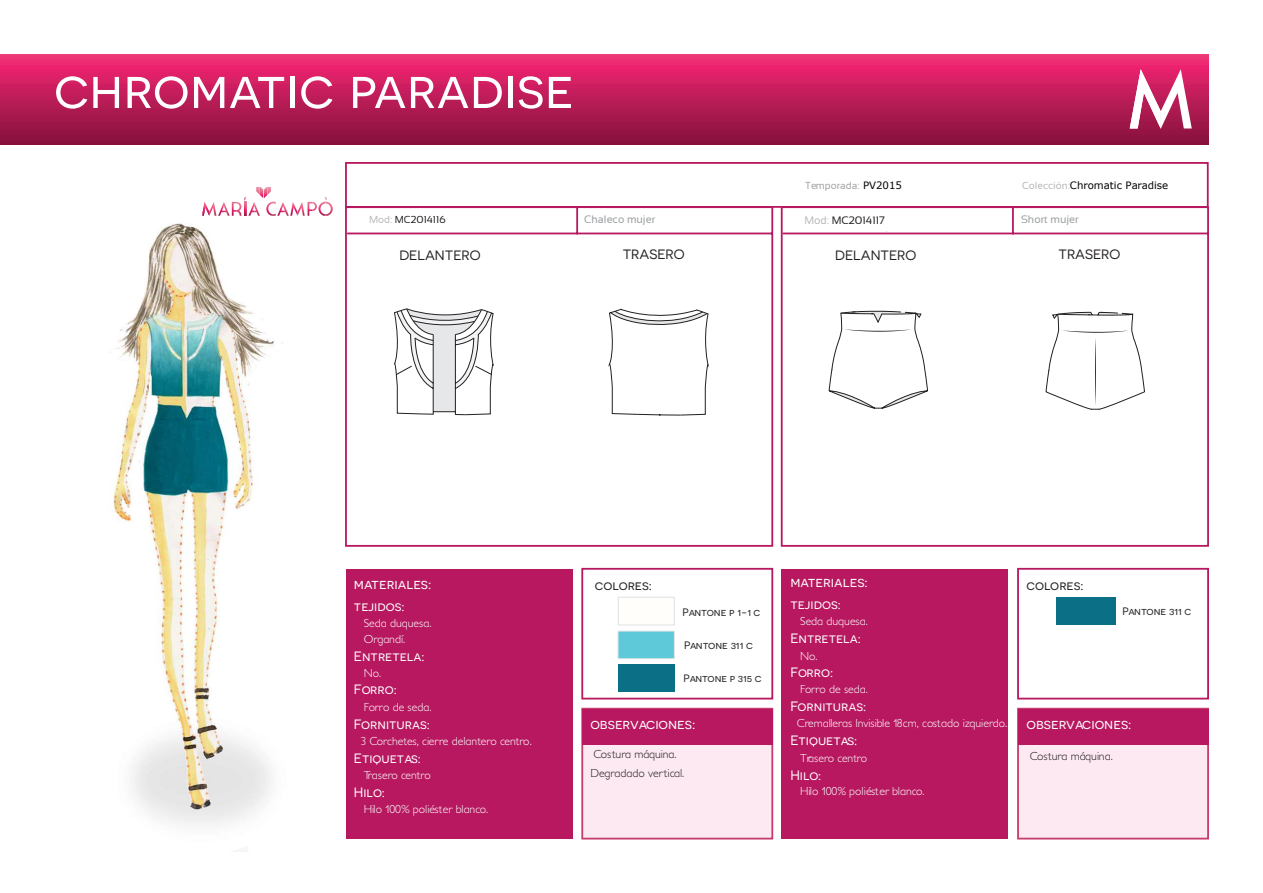
<style>
.page{position:relative;width:1263px;height:893px;background:#fff}
.page>*{position:absolute;margin:0;border:0;box-sizing:border-box;transform-origin:0 0}
.t1{font:55.5px "Novecentosanswide";color:#fff}
.t2{font:14.4px "Novecentosanswide";color:#fff}
.t3{font:13.5px "Novecentosanswide";color:#fff}
.t4{font:13.5px "Novecentosanswide";color:#231f20}
.t5{font:300 11.7px/16.2px "Petita";color:#fff}
.t6{font:300 11.7px/18.9px "Petita";color:#231f20}
.t7{font:10.8px "Novecentosanswide";color:#231f20}
.t8{font:10.8px "Sansation";color:#9c9fa1}
.t9{font:10.8px "Sansation";color:#231f20}
.t10{font:10.2px "Verdana";color:#000001}
.t11{font:10.2px "Sansation";color:#a4a5a5}
.t12{font:10.2px "Sansation";color:#231f20}
.s1{font-family:"Verdana";color:#000001}
.s2{font-family:"Sansation";color:#b9b9b8}
.s3{color:#b9b9b8}
</style>
<div class="page">
<img style="left:110px;top:223px;width:164px;height:629px">
<svg style="left:202px;top:187px;width:131px;height:29px"></svg>
<div style="left:0;top:54px;width:1209px;height:90px;background:linear-gradient(to bottom,#f72b76,#85103c)"></div>
<svg style="left:1130px;top:69px;width:62px;height:60px"></svg>
<div style="left:782px;top:569px;width:226px;height:270px;background:#b71860"></div>
<svg style="left:780px;top:208px;width:429px;height:492px"></svg>
<div style="left:1017px;top:708px;width:192px;height:131px;background:#fce9f1;border:2px solid #c83b6e"></div>
<div style="left:1018px;top:709px;width:190px;height:35px;background:#b71860"></div>
<div style="left:346px;top:569px;width:226px;height:270px;background:#b71860"></div>
<svg style="left:345px;top:208px;width:429px;height:492px"></svg>
<div style="left:581px;top:708px;width:192px;height:131px;background:#fce9f1;border:2px solid #c83b6e"></div>
<div style="left:582px;top:709px;width:190px;height:35px;background:#b71860"></div>
<div style="left:345px;top:162px;width:864px;height:46px;border:2px solid #b71860"></div>
<svg style="left:393px;top:307px;width:101px;height:109px"></svg>
<svg style="left:609px;top:308px;width:100px;height:108px"></svg>
<div style="left:617px;top:631px;width:58px;height:28px;background:#5ec9d9;border:1px solid #e6e7e9"></div>
<div style="left:618px;top:597px;width:57px;height:29px;background:#fffefa;border:1px solid #e6e7e9"></div>
<div style="left:618px;top:664px;width:56px;height:28px;background:#0b7086"></div>
<div style="left:1056px;top:597px;width:60px;height:28px;background:#0b7086"></div>
<svg style="left:828px;top:310px;width:317px;height:100px"></svg>
<h1 class="t1" style="left:54px;top:56px;width:521px">chromatic paradise</h1>
<p class="t11" style="left:805px;top:180px;width:98px">Temporada: <span class="s1">PV2015</span></p>
<p class="t10" style="left:1022px;top:179px;width:148px"><span class="s2">Colección:</span>Chromatic Paradise</p>
<p class="t12" style="left:369px;top:214px;width:78px"><span class="s3">Mod:</span> MC2014116</p>
<p class="t8" style="left:584px;top:213px;width:73px">Chaleco mujer</p>
<p class="t9" style="left:804px;top:214px;width:82px"><span class="s3">Mod:</span> MC2014117</p>
<p class="t8" style="left:1021px;top:213px;width:59px">Short mujer</p>
<p class="t4" style="left:399px;top:247px;width:83px">DELANTERO</p>
<p class="t4" style="left:623px;top:247px;width:63px">TRASERO</p>
<p class="t4" style="left:835px;top:247px;width:83px">DELANTERO</p>
<p class="t4" style="left:1058px;top:247px;width:63px">TRASERO</p>
<p class="t2" style="left:354px;top:575px;width:79px">materiales:</p>
<p class="t3" style="left:354px;top:598px;width:52px">tejidos:</p>
<p class="t5" style="left:364px;top:615px;width:69px">Seda duquesa.<br>Organdí.</p>
<p class="t3" style="left:354px;top:648px;width:72px">Entretela:</p>
<p class="t5" style="left:364px;top:666px;width:19px">No.</p>
<p class="t3" style="left:354px;top:682px;width:44px">Forro:</p>
<p class="t5" style="left:364px;top:699px;width:69px">Forro de seda.</p>
<p class="t3" style="left:354px;top:716px;width:77px">Fornituras:</p>
<p class="t5" style="left:360px;top:733px;width:173px">3 Corchetes, cierre delantero centro.</p>
<p class="t3" style="left:354px;top:750px;width:68px">Etiquetas:</p>
<p class="t5" style="left:364px;top:768px;width:69px">Trasero centro</p>
<p class="t3" style="left:354px;top:785px;width:32px">Hilo:</p>
<p class="t5" style="left:364px;top:801px;width:126px">Hilo 100% poliéster blanco.</p>
<p class="t2" style="left:790px;top:574px;width:79px">materiales:</p>
<p class="t3" style="left:790px;top:596px;width:52px">tejidos:</p>
<p class="t5" style="left:800px;top:614px;width:69px">Seda duquesa.</p>
<p class="t3" style="left:790px;top:631px;width:72px">Entretela:</p>
<p class="t5" style="left:800px;top:648px;width:19px">No.</p>
<p class="t3" style="left:790px;top:664px;width:44px">Forro:</p>
<p class="t5" style="left:800px;top:681px;width:69px">Forro de seda.</p>
<p class="t3" style="left:790px;top:698px;width:77px">Fornituras:</p>
<p class="t5" style="left:797px;top:716px;width:214px">Cremalleras Invisible 18cm, costado izquierdo..</p>
<p class="t3" style="left:790px;top:733px;width:68px">Etiquetas:</p>
<p class="t5" style="left:800px;top:750px;width:69px">Trasero centro</p>
<p class="t3" style="left:790px;top:767px;width:32px">Hilo:</p>
<p class="t5" style="left:800px;top:783px;width:126px">Hilo 100% poliéster blanco.</p>
<p class="t4" style="left:595px;top:577px;width:59px">colores:</p>
<p class="t4" style="left:1026px;top:577px;width:59px">colores:</p>
<p class="t7" style="left:1122px;top:605px;width:71px">Pantone 311 c</p>
<p class="t7" style="left:682px;top:606px;width:79px">Pantone p 1-1 c</p>
<p class="t7" style="left:684px;top:639px;width:71px">Pantone 311 c</p>
<p class="t7" style="left:683px;top:671px;width:80px">Pantone p 315 c</p>
<p class="t2" style="left:590px;top:716px;width:106px">observaciones:</p>
<p class="t6" style="left:590px;top:745px;width:95px">Costura máquina.<br>Degradado vertical.</p>
<p class="t2" style="left:1026px;top:716px;width:106px">observaciones:</p>
<p class="t6" style="left:1030px;top:747px;width:85px">Costura máquina.</p>
</div>
